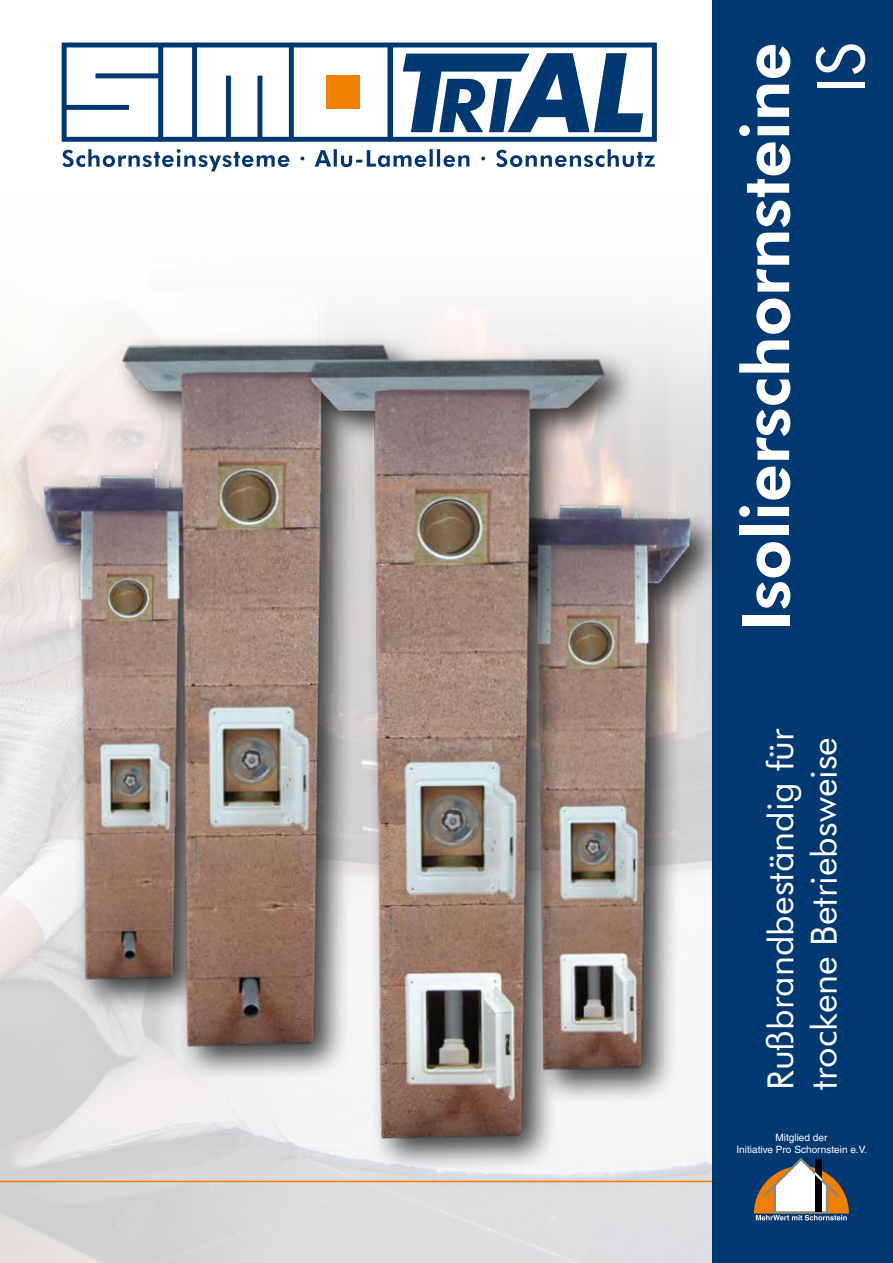
<style>
.page{position:relative;width:893px;height:1263px;background:#fff}
.page>*{position:absolute;margin:0;border:0;box-sizing:border-box;transform-origin:0 0}
.t1{font:800 66px "Futura BT";color:#fff}
.t2{font:66px "Futura BT";color:#fff}
.t3{font:36px/43.2px "Futura BT";color:#fff}
.t4{font:10.05px/12px "Helvetica LT";color:#fff;text-align:center}
</style>
<div class="page">
<svg style="left:0;top:262px;width:712px;height:249px"></svg>
<hr style="left:0;top:1181px;width:893px;height:1px;background:#ee7f00">
<svg style="left:62px;top:43px;width:595px;height:99px"></svg>
<svg style="left:62px;top:149px;width:593px;height:23px"></svg>
<div style="left:712px;top:0;width:181px;height:1263px;background:#003871"></div>
<svg style="left:754px;top:1158px;width:95px;height:62px"></svg>
<img style="left:5px;top:456px;width:65px;height:555px">
<img style="left:644px;top:484px;width:71px;height:621px">
<img style="left:70px;top:292px;width:354px;height:800px">
<img style="left:251px;top:301px;width:393px;height:888px">
<h1 class="t1" style="left:726px;top:631px;width:590px;rotate:-90deg">Isolierschornsteine</h1>
<h1 class="t2" style="left:800px;top:94px;width:53px;rotate:-90deg">IS</h1>
<p class="t3" style="left:759px;top:1089px;width:362px;rotate:-90deg">Rußbrandbeständig für trockene Betriebsweise</p>
<p class="t4" style="left:736px;top:1131px;width:132px">Mitglied der<br>Initiative Pro Schornstein e.V.</p>
</div>
